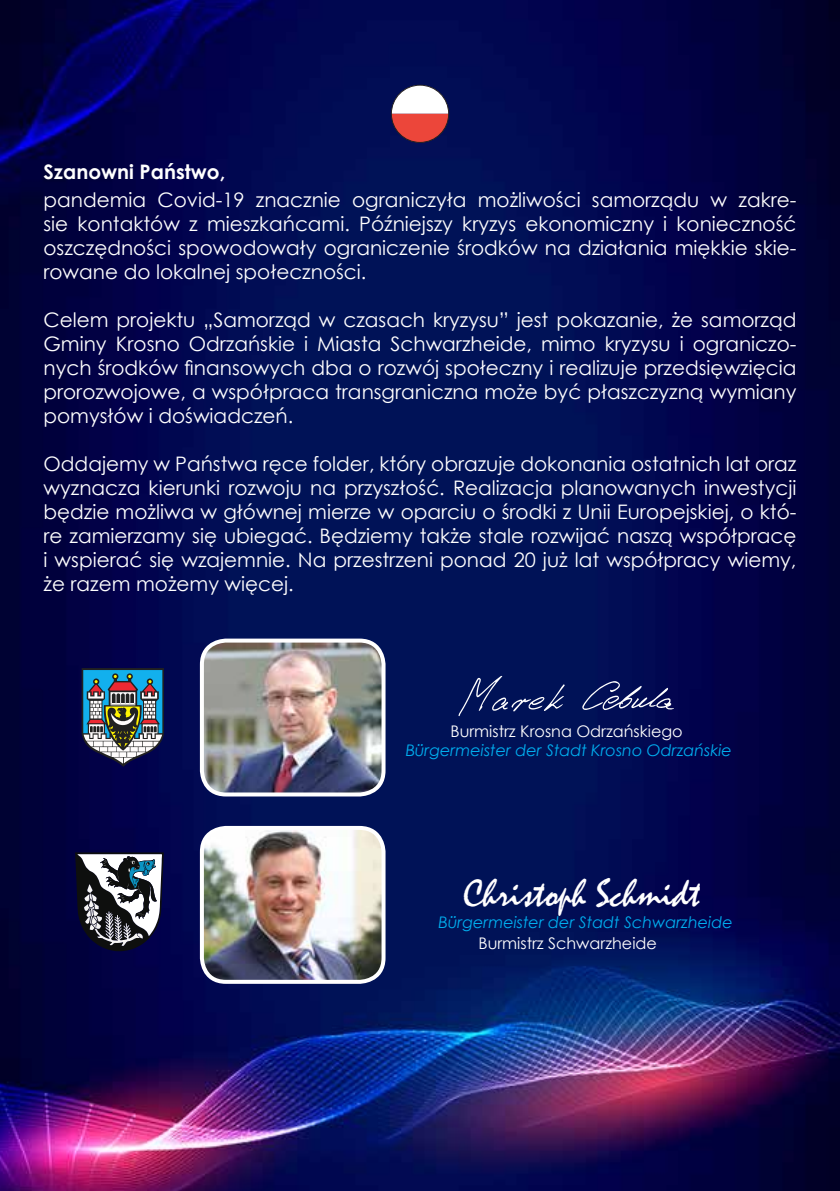
<style>
.page{position:relative;width:840px;height:1191px;background:#fff}
.page>*{position:absolute;margin:0;border:0;box-sizing:border-box;transform-origin:0 0}
.t1{font:40px "Mistral";color:#fff}
.t2{font:20px/24px "Century Gothic";color:#fff;text-align:justify}
.t3{font:700 20px "Century Gothic";color:#fff}
.t4{font:italic 16px "Century Gothic";color:#00aeef}
.t5{font:16px "Century Gothic";color:#fff}
</style>
<div class="page">
<img style="left:0;top:0;width:839px;height:1191px">
<img style="left:202px;top:640px;width:181px;height:154px">
<div style="left:200px;top:638px;width:185px;height:158px;border:4px solid #fff;border-radius:24px"></div>
<svg style="left:582px;top:681px;width:91px;height:29px;background:#2d3671"></svg>
<svg style="left:458px;top:675px;width:106px;height:41px;background:#192a68"></svg>
<svg style="left:391px;top:85px;width:57px;height:58px"></svg>
<div style="left:391px;top:85px;width:57px;height:58px;border:1px solid #231f20;border-radius:50%"></div>
<hr style="left:839px;top:0;width:1px;height:126px;background:#25408f">
<img style="left:202px;top:828px;width:181px;height:153px">
<div style="left:200px;top:826px;width:185px;height:157px;border:4px solid #fff;border-radius:24px"></div>
<svg style="left:82px;top:668px;width:82px;height:99px;background:#5a7382"></svg>
<svg style="left:75px;top:852px;width:89px;height:99px"></svg>
<p class="t3" style="left:43px;top:156px;width:183px">Szanowni Państwo,</p>
<p class="t2" style="left:43px;top:187px;width:754px">pandemia Covid-19 znacznie ograniczyła możliwości samorządu w zakre&shy;sie kontaktów z mieszkańcami. Późniejszy kryzys ekonomiczny i konieczność oszczędności spowodowały ograniczenie środków na działania miękkie skie&shy;rowane do lokalnej społeczności.</p>
<p class="t2" style="left:43px;top:307px;width:754px">Celem projektu „Samorząd w czasach kryzysu” jest pokazanie, że samorząd Gminy Krosno Odrzańskie i Miasta Schwarzheide, mimo kryzysu i ograniczo&shy;nych środków finansowych dba o rozwój społeczny i realizuje przedsięwzięcia prorozwojowe, a współpraca transgraniczna może być płaszczyzną wymiany pomysłów i doświadczeń.</p>
<p class="t2" style="left:43px;top:451px;width:754px">Oddajemy w Państwa ręce folder, który obrazuje dokonania ostatnich lat oraz wyznacza kierunki rozwoju na przyszłość. Realizacja planowanych inwestycji będzie możliwa w głównej mierze w oparciu o środki z Unii Europejskiej, o któ&shy;re zamierzamy się ubiegać. Będziemy także stale rozwijać naszą współpracę i wspierać się wzajemnie. Na przestrzeni ponad 20 już lat współpracy wiemy, że razem możemy więcej.</p>
<p class="t5" style="left:450px;top:720px;width:233px">Burmistrz Krosna Odrzańskiego</p>
<p class="t4" style="left:405px;top:739px;width:327px">Bürgermeister der Stadt Krosno Odrzańskie</p>
<h1 class="t1" style="left:463px;top:869px;width:238px">Christoph Schmidt</h1>
<p class="t4" style="left:438px;top:911px;width:295px">Bürgermeister der Stadt Schwarzheide</p>
<p class="t5" style="left:478px;top:932px;width:180px">Burmistrz Schwarzheide</p>
</div>
